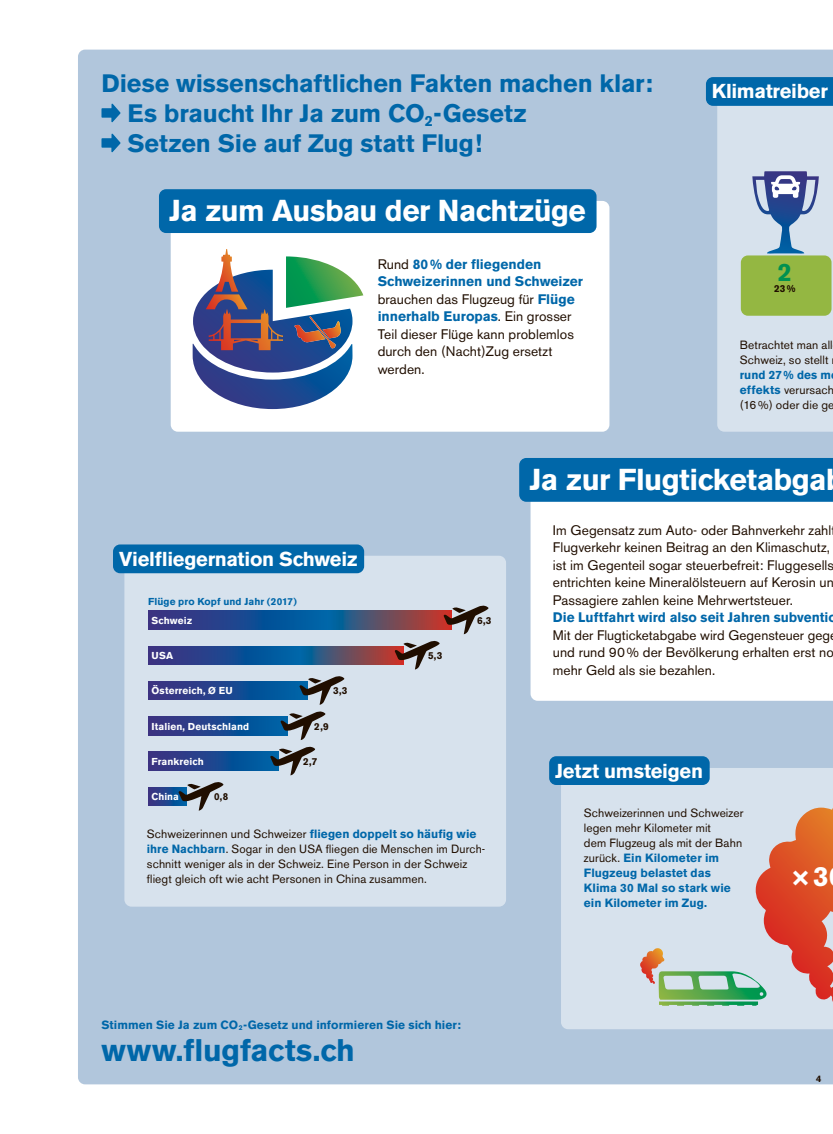
<style>
.page{position:relative;width:833px;height:1134px;background:#fff}
.page>*{position:absolute;margin:0;border:0;box-sizing:border-box;transform-origin:0 0}
.t1{font:700 31px "Akzidenz Grotesk BE";letter-spacing:.01em;color:#0067a9}
.t2{font:700 30px "Akzidenz Grotesk BE";letter-spacing:-.015em;color:#fff}
.t3{font:700 27.5px "Akzidenz Grotesk BE";color:#fff}
.t4{font:700 25px/30px "Akzidenz Grotesk BE";letter-spacing:-.005em;color:#0067a9}
.t5{font:700 25px "Akzidenz Grotesk BE";color:#009150}
.t6{font:700 20px "Akzidenz Grotesk BE";letter-spacing:-.01em;color:#fff}
.t7{font:13.75px/17.5px "Akzidenz Grotesk BE";letter-spacing:.005em;color:#200e00}
.t8{font:700 13.75px "Akzidenz Grotesk BE";color:#0067a9}
.t9{font:11.88px/15px "Akzidenz Grotesk BE";letter-spacing:.01em;color:#200e00}
.t10{font:700 11.88px "Akzidenz Grotesk BE";letter-spacing:.005em;color:#0067a9}
.t11{font:700 10px "Akzidenz Grotesk BE";letter-spacing:.015em;color:#fff}
.t12{font:700 10px "Akzidenz Grotesk BE";letter-spacing:.01em;color:#0067a9}
.t13{font:700 10px "Akzidenz Grotesk BE";color:#200e00}
.t14{font:700 9.38px "Akzidenz Grotesk BE";color:#200e00}
.s1{font-weight:700;color:#0067a9}
</style>
<div class="page">
<div style="left:78px;top:50px;width:755px;height:1034px;background:#b1c6dc"></div>
<div style="left:124px;top:556px;width:382px;height:351px;background:#d7e2ed"></div>
<svg style="left:171px;top:201px;width:438px;height:231px"></svg>
<div style="left:561px;top:768px;width:272px;height:261px;background:#d7e2ed"></div>
<svg style="left:530px;top:502px;width:303px;height:199px"></svg>
<div style="left:717px;top:106px;width:116px;height:326px;background:#d7e2ed"></div>
<svg style="left:148px;top:787px;width:30px;height:19px"></svg>
<div style="left:148px;top:752px;width:130px;height:18px;background:linear-gradient(to right,#422f7e,#0061a4)"></div>
<div style="left:148px;top:716px;width:140px;height:19px;background:linear-gradient(to right,#422f7e,#0062a4)"></div>
<div style="left:148px;top:681px;width:159px;height:19px;background:linear-gradient(to right,#422f7e,#0062a5)"></div>
<svg style="left:148px;top:646px;width:246px;height:18px;background:#354b80"></svg>
<svg style="left:148px;top:611px;width:295px;height:18px;background:#364a7f"></svg>
<div style="left:741px;top:255px;width:90px;height:61px;background:#94b742;border-radius:7px"></div>
<svg style="left:178px;top:782px;width:46px;height:29px"></svg>
<svg style="left:270px;top:746px;width:45px;height:29px"></svg>
<svg style="left:280px;top:711px;width:46px;height:29px"></svg>
<svg style="left:299px;top:676px;width:45px;height:29px"></svg>
<svg style="left:394px;top:641px;width:46px;height:28px"></svg>
<svg style="left:443px;top:605px;width:46px;height:29px"></svg>
<svg style="left:752px;top:171px;width:67px;height:83px;background:#92a5c8"></svg>
<svg style="left:640px;top:808px;width:193px;height:198px;background:#d0b7b0"></svg>
<svg style="left:193px;top:249px;width:170px;height:160px"></svg>
<div style="left:159px;top:189px;width:437px;height:44px;background:#0067a9;border-radius:7px"></div>
<svg style="left:706px;top:77px;width:127px;height:29px;background:#0268a9"></svg>
<div style="left:113px;top:544px;width:251px;height:29px;background:#0067a9;border-radius:7px"></div>
<div style="left:549px;top:756px;width:160px;height:29px;background:#0067a9;border-radius:7px"></div>
<div style="left:519px;top:458px;width:314px;height:44px;background:#0067a9"></div>
<svg style="left:101px;top:103px;width:20px;height:19px"></svg>
<svg style="left:101px;top:133px;width:20px;height:19px"></svg>
<h3 class="t4" style="left:127px;top:69px;width:527px;text-indent:-26px">Diese wissenschaftlichen Fakten machen klar:<br>Es braucht Ihr Ja zum CO<sub>2</sub>-Gesetz<br>Setzen Sie auf Zug statt Flug!</h3>
<h2 class="t2" style="left:169px;top:193px;width:418px">Ja zum Ausbau der Nachtzüge</h2>
<p class="t7" style="left:378px;top:255px;width:207px">Rund <span class="s1">80% der fliegenden<br>Schweizerinnen und Schweizer </span>brauchen das Flugzeug für <span class="s1">Flüge innerhalb Europas</span>. Ein grosser<br>Teil dieser Flüge kann problemlos durch den (Nacht)Zug ersetzt werden.</p>
<h3 class="t6" style="left:712px;top:80px;width:117px">Klimatreiber</h3>
<h3 class="t5" style="left:777px;top:258px;width:16px">2</h3>
<p class="t13" style="left:774px;top:283px;width:23px">23%</p>
<p class="t9" style="left:740px;top:337px;width:94px">Betrachtet man all<br>Schweiz, so stellt</p>
<p class="t9" style="left:740px;top:367px;width:96px"><span class="s1">rund 27% des m effekts</span> verursach (16%) oder die ge</p>
<h3 class="t6" style="left:119px;top:547px;width:240px">Vielfliegernation Schweiz</h3>
<p class="t12" style="left:148px;top:595px;width:150px">Flüge pro Kopf und Jahr (2017)</p>
<p class="t11" style="left:151px;top:614px;width:42px">Schweiz</p>
<p class="t13" style="left:477px;top:614px;width:16px">6,3</p>
<p class="t11" style="left:151px;top:650px;width:23px">USA</p>
<p class="t13" style="left:428px;top:650px;width:16px">5,3</p>
<p class="t11" style="left:151px;top:685px;width:83px">Österreich, Ø EU</p>
<p class="t13" style="left:333px;top:685px;width:16px">3,3</p>
<p class="t11" style="left:151px;top:720px;width:99px">Italien, Deutschland</p>
<p class="t13" style="left:314px;top:720px;width:16px">2,9</p>
<p class="t11" style="left:151px;top:756px;width:54px">Frankreich</p>
<p class="t13" style="left:303px;top:756px;width:16px">2,7</p>
<p class="t11" style="left:151px;top:791px;width:29px">China</p>
<p class="t13" style="left:214px;top:791px;width:16px">0,8</p>
<p class="t9" style="left:147px;top:826px;width:339px">Schweizerinnen und Schweizer <span class="s1">fliegen doppelt so häufig wie ihre Nachbarn</span>. Sogar in den USA fliegen die Menschen im Durch&shy;schnitt weniger als in der Schweiz. Eine Person in der Schweiz fliegt gleich oft wie acht Personen in China zusammen.</p>
<h2 class="t2" style="left:529px;top:462px;width:299px">Ja zur Flugticketabga</h2>
<p class="t7" style="left:553px;top:521px;width:283px">Im Gegensatz zum Auto- oder Bahnverkehr zahl Flugverkehr keinen Beitrag an den Klimaschutz, ist im Gegenteil sogar steuerbefreit: Fluggesells entrichten keine Mineralölsteuern auf Kerosin un Passagiere zahlen keine Mehrwertsteuer.</p>
<p class="t8" style="left:553px;top:610px;width:285px">Die Luftfahrt wird also seit Jahren subventio</p>
<p class="t7" style="left:553px;top:626px;width:282px">Mit der Flugticketabgabe wird Gegensteuer geg und rund 90% der Bevölkerung erhalten erst no mehr Geld als sie bezahlen.</p>
<h3 class="t6" style="left:555px;top:759px;width:149px">Jetzt umsteigen</h3>
<p class="t9" style="left:584px;top:806px;width:161px">Schweizerinnen und Schweizer legen mehr Kilometer mit<br>dem Flugzeug als mit der Bahn zurück. <span class="s1">Ein Kilometer im<br>Flugzeug belastet das<br>Klima 30 Mal so stark wie ein Kilometer im Zug.</span></p>
<h3 class="t3" style="left:791px;top:861px;width:39px">×3</h3>
<p class="t10" style="left:101px;top:1018px;width:361px">Stimmen Sie Ja zum CO<sub>2</sub>-Gesetz und informieren Sie sich hier:</p>
<h1 class="t1" style="left:101px;top:1032px;width:255px">www.flugfacts.ch</h1>
<p class="t14" style="left:816px;top:1073px;width:7px">4</p>
</div>
